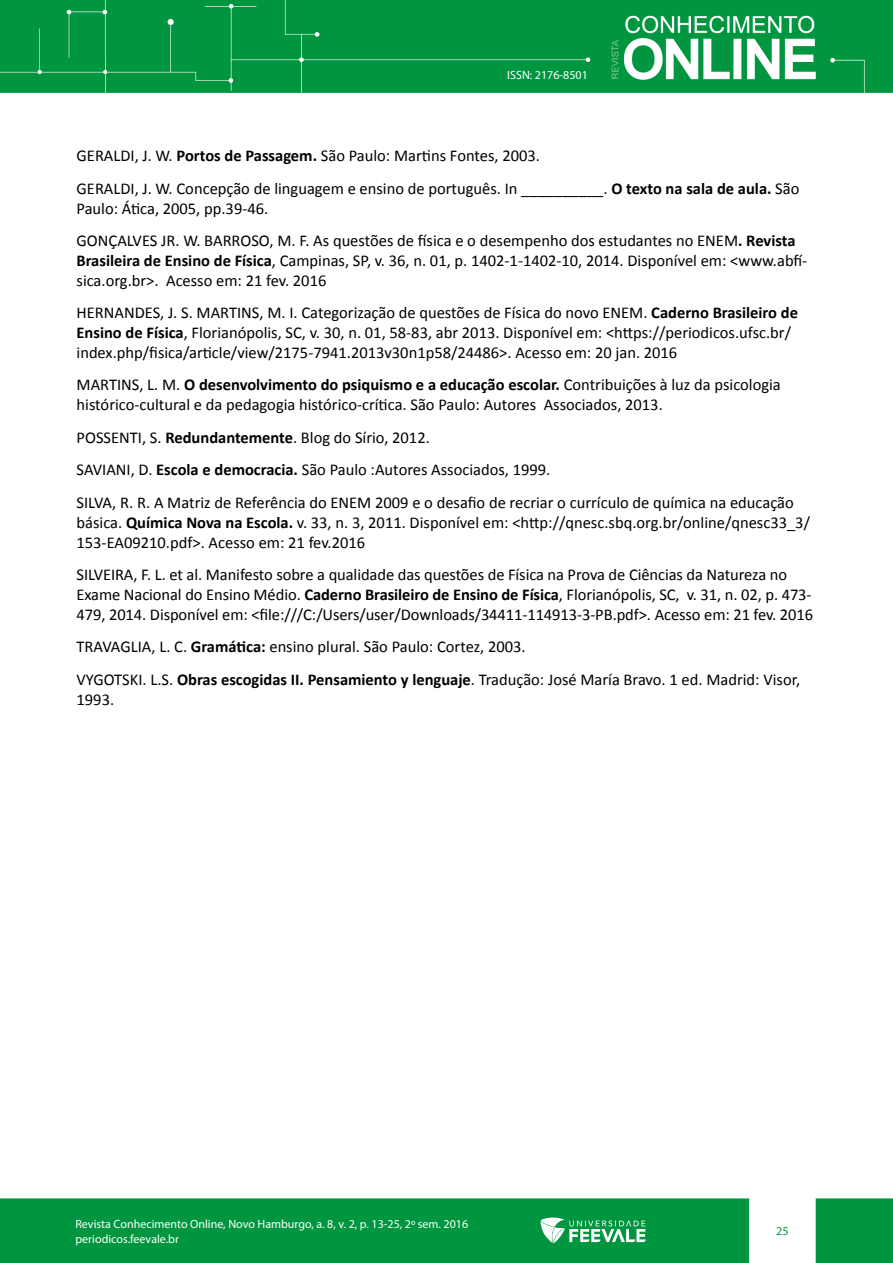
<style>
.page{position:relative;width:893px;height:1263px;background:#fff}
.page>*{position:absolute;margin:0;border:0;box-sizing:border-box;transform-origin:0 0}
.t1{font:16.5px/19.8px "Calibri";color:#000}
.t2{font:12px/15px "Myriad Pro";color:#fff}
.t3{font:12px "Myriad Pro";color:#009640}
.s1{font-weight:700}
</style>
<div class="page">
<img style="left:0;top:0;width:893px;height:93px">
<div style="left:816px;top:1198px;width:77px;height:65px;background:#009640"></div>
<div style="left:0;top:1198px;width:749px;height:65px;background:#009640;border:2px solid #009640"></div>
<svg style="left:540px;top:1217px;width:106px;height:26px"></svg>
<p class="t2" style="left:507px;top:67px;width:82px">ISSN: 2176-8501</p>
<p class="t1" style="left:77px;top:139px;width:724px;line-height:32.5px">GERALDI, J. W. <span class="s1">Portos de Passagem.</span> São Paulo: Martins Fontes, 2003.<br>GERALDI, J. W. Concepção de linguagem e ensino de português. In __________. <span class="s1">O texto na sala de aula.</span> São</p>
<p class="t1" style="left:77px;top:192px;width:720px;line-height:32.5px">Paulo: Ática, 2005, pp.39-46.<br>GONÇALVES JR. W. BARROSO, M. F. As questões de física e o desempenho dos estudantes no ENEM<span class="s1">. Revista</span></p>
<p class="t1" style="left:77px;top:251px;width:732px"><span class="s1">Brasileira de Ensino de Física</span>, Campinas, SP, v. 36, n. 01, p. 1402-1-1402-10, 2014. Disponível em: &lt;www.abfí&shy;sica.org.br&gt;. Acesso em: 21 fev. 2016</p>
<p class="t1" style="left:77px;top:303px;width:723px">HERNANDES, J. S. MARTINS, M. I. Categorização de questões de Física do novo ENEM. <span class="s1">Caderno Brasileiro de<br>Ensino de Física</span>, Florianópolis, SC, v. 30, n. 01, 58-83, abr 2013. Disponível em: &lt;https://periodicos.ufsc.br/ index.php/fisica/article/view/2175-7941.2013v30n1p58/24486&gt;. Acesso em: 20 jan. 2016</p>
<p class="t1" style="left:77px;top:375px;width:706px">MARTINS, L. M. <span class="s1">O desenvolvimento do psiquismo e a educação escolar.</span> Contribuições à luz da psicologia histórico-cultural e da pedagogia histórico-crítica. São Paulo: Autores Associados, 2013.</p>
<p class="t1" style="left:77px;top:421px;width:719px;line-height:32.5px">POSSENTI, S. <span class="s1">Redundantemente</span>. Blog do Sírio, 2012.<br>SAVIANI, D. <span class="s1">Escola e democracia.</span> São Paulo :Autores Associados, 1999.<br>SILVA, R. R. A Matriz de Referência do ENEM 2009 e o desafio de recriar o currículo de química na educação</p>
<p class="t1" style="left:77px;top:512px;width:735px">básica. <span class="s1">Química Nova na Escola.</span> v. 33, n. 3, 2011. Disponível em: &lt;http://qnesc.sbq.org.br/online/qnesc33_3/<br>153-EA09210.pdf&gt;. Acesso em: 21 fev.2016</p>
<p class="t1" style="left:77px;top:565px;width:738px">SILVEIRA, F. L. et al. Manifesto sobre a qualidade das questões de Física na Prova de Ciências da Natureza no<br>Exame Nacional do Ensino Médio. <span class="s1">Caderno Brasileiro de Ensino de Física</span>, Florianópolis, SC, v. 31, n. 02, p. 473-<br>479, 2014. Disponível em: &lt;file:///C:/Users/user/Downloads/34411-114913-3-PB.pdf&gt;. Acesso em: 21 fev. 2016</p>
<p class="t1" style="left:77px;top:630px;width:725px;line-height:32.5px">TRAVAGLIA, L. C. <span class="s1">Gramática:</span> ensino plural. São Paulo: Cortez, 2003.<br>VYGOTSKI. L.S. <span class="s1">Obras escogidas II. Pensamiento y lenguaje</span>. Tradução: José María Bravo. 1 ed. Madrid: Visor,</p>
<p class="t1" style="left:77px;top:689px;width:39px">1993.</p>
<p class="t2" style="left:75px;top:1216px;width:394px">Revista Conhecimento Online, Novo Hamburgo, a. 8, v. 2, p. 13-25, 2º sem. 2016 periodicos.feevale.br</p>
<p class="t3" style="left:776px;top:1223px;width:14px">25</p>
</div>
